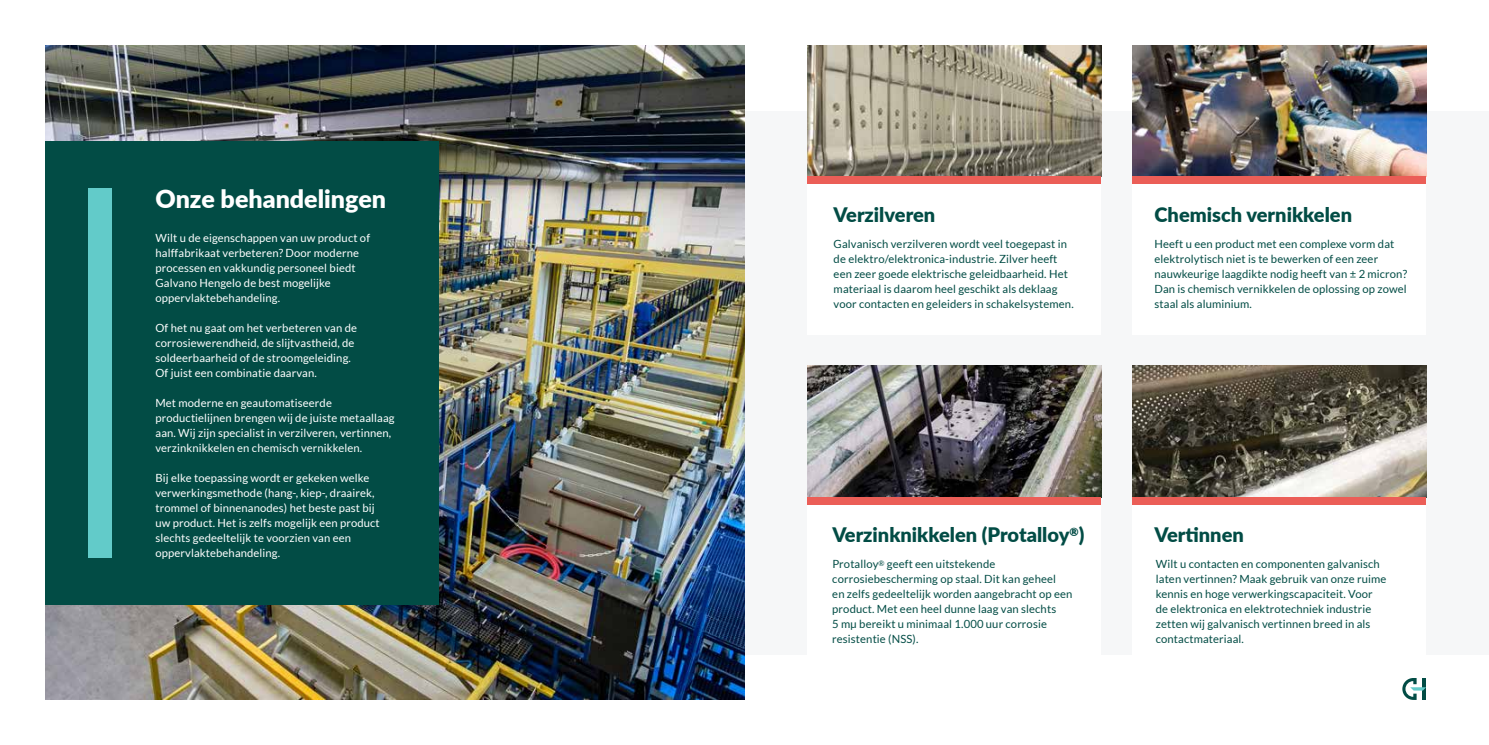
<style>
.page{position:relative;width:1489px;height:745px;background:#fff}
.page>*{position:absolute;margin:0;border:0;box-sizing:border-box;transform-origin:0 0}
.t1{font:900 25px "Lato";color:#fff}
.t2{font:900 20px "Lato";color:#024c45}
.t3{font:11.25px/15px "Lato";letter-spacing:.01em;color:#024c45}
.t4{font:11.25px/15px "Lato";letter-spacing:.01em;color:#fff}
</style>
<div class="page">
<div style="left:744px;top:111px;width:744px;height:543px;background:#f6f7f8"></div>
<img style="left:807px;top:365px;width:294px;height:131px">
<div style="left:807px;top:496px;width:294px;height:158px;background:#fff"></div>
<div style="left:1132px;top:177px;width:293px;height:157px;background:#fff"></div>
<img style="left:1132px;top:45px;width:293px;height:132px">
<div style="left:1132px;top:496px;width:293px;height:158px;background:#fff"></div>
<img style="left:1132px;top:365px;width:293px;height:131px">
<div style="left:807px;top:496px;width:294px;height:8px;background:#eb5e57"></div>
<div style="left:1132px;top:177px;width:293px;height:7px;background:#eb5e57"></div>
<div style="left:1132px;top:496px;width:293px;height:8px;background:#eb5e57"></div>
<svg style="left:1402px;top:678px;width:23px;height:21px"></svg>
<img style="left:45px;top:45px;width:699px;height:654px">
<div style="left:45px;top:141px;width:393px;height:463px;background:#024c45"></div>
<div style="left:88px;top:187px;width:24px;height:370px;background:#62cbc9"></div>
<div style="left:807px;top:177px;width:294px;height:157px;background:#fff"></div>
<img style="left:807px;top:45px;width:294px;height:132px">
<div style="left:807px;top:177px;width:294px;height:7px;background:#eb5e57"></div>
<h1 class="t1" style="left:155px;top:180px;width:232px">Onze behandelingen</h1>
<p class="t4" style="left:155px;top:230px;width:216px">Wilt u de eigenschappen van uw product of halffabrikaat verbeteren? Door moderne processen en vakkundig personeel biedt Galvano Hengelo de best mogelijke oppervlaktebehandeling.</p>
<p class="t4" style="left:155px;top:320px;width:203px">Of het nu gaat om het verbeteren van de corrosiewerendheid, de slijtvastheid, de soldeerbaarheid of de stroomgeleiding.<br>Of juist een combinatie daarvan.</p>
<p class="t4" style="left:155px;top:395px;width:240px">Met moderne en geautomatiseerde productielijnen brengen wij de juiste metaallaag aan. Wij zijn specialist in verzilveren, vertinnen, verzinknikkelen en chemisch vernikkelen.</p>
<p class="t4" style="left:155px;top:470px;width:226px">Bij elke toepassing wordt er gekeken welke verwerkingsmethode (hang-, kiep-, draairek, trommel of binnenanodes) het beste past bij uw product. Het is zelfs mogelijk een product slechts gedeeltelijk te voorzien van een oppervlaktebehandeling.</p>
<h2 class="t2" style="left:833px;top:199px;width:103px">Verzilveren</h2>
<p class="t3" style="left:833px;top:236px;width:241px">Galvanisch verzilveren wordt veel toegepast in de elektro/elektronica-industrie. Zilver heeft een zeer goede elektrische geleidbaarheid. Het materiaal is daarom heel geschikt als deklaag voor contacten en geleiders in schakelsystemen.</p>
<h2 class="t2" style="left:1154px;top:200px;width:199px">Chemisch vernikkelen</h2>
<p class="t3" style="left:1154px;top:236px;width:254px">Heeft u een product met een complexe vorm dat elektrolytisch niet is te bewerken of een zeer nauwkeurige laagdikte nodig heeft van ± 2 micron?<br>Dan is chemisch vernikkelen de oplossing op zowel staal als aluminium.</p>
<h2 class="t2" style="left:832px;top:519px;width:253px">Verzinknikkelen (Protalloy<sup>®</sup>)</h2>
<p class="t3" style="left:832px;top:556px;width:241px">Protalloy<sup>®</sup> geeft een uitstekende corrosiebescherming op staal. Dit kan geheel<br>en zelfs gedeeltelijk worden aangebracht op een product. Met een heel dunne laag van slechts<br>5 mμ bereikt u minimaal 1.000 uur corrosie resistentie (NSS).</p>
<h2 class="t2" style="left:1154px;top:519px;width:91px">Vertinnen</h2>
<p class="t3" style="left:1155px;top:556px;width:232px">Wilt u contacten en componenten galvanisch laten vertinnen? Maak gebruik van onze ruime kennis en hoge verwerkingscapaciteit. Voor de elektronica en elektrotechniek industrie zetten wij galvanisch vertinnen breed in als contactmateriaal.</p>
</div>
